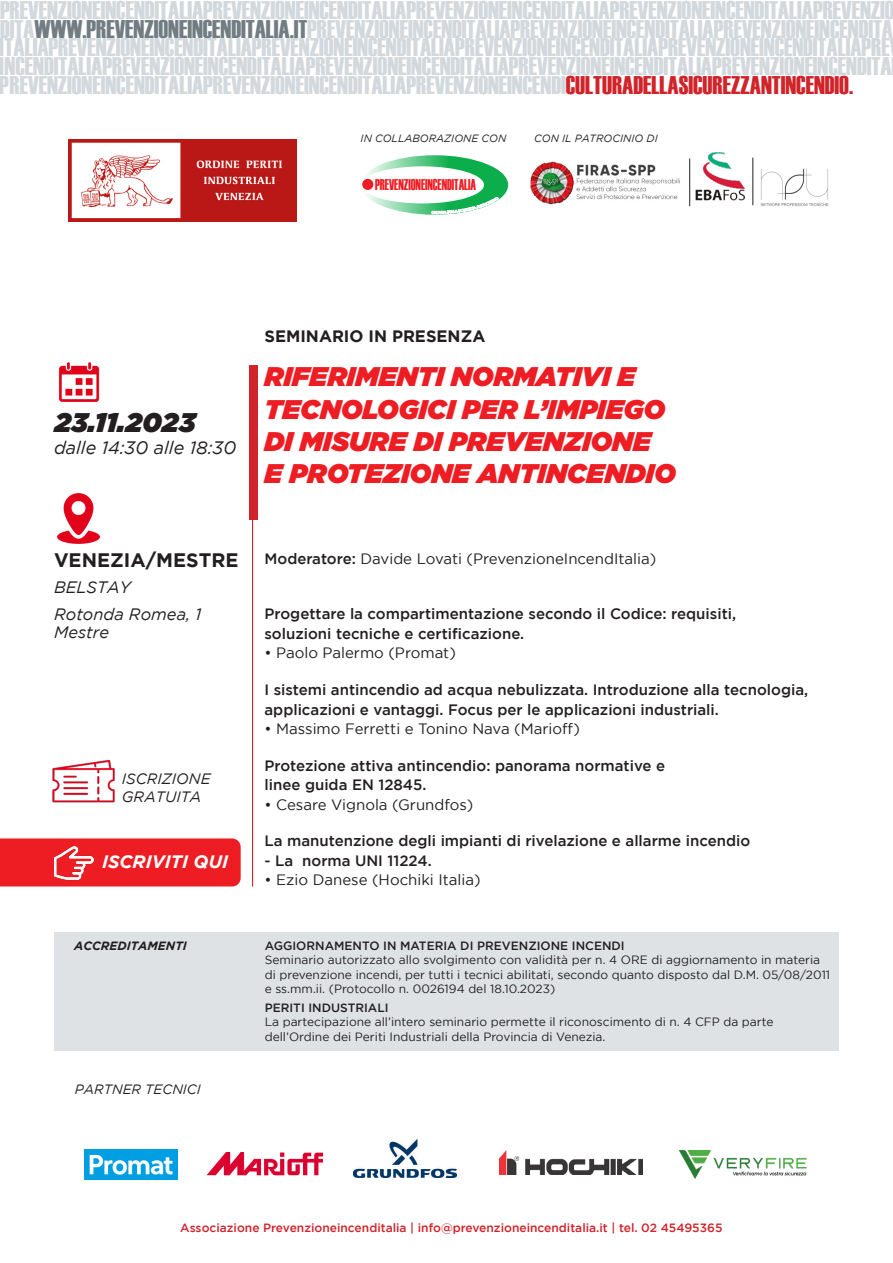
<style>
.page{position:relative;width:893px;height:1263px;background:#fff}
.page>*{position:absolute;margin:0;border:0;box-sizing:border-box;transform-origin:0 0}
.t1{font:italic 900 27px/32.4px "Gotham";color:#ee1d23}
.t2{font:italic 900 27px "Gotham";color:#231f20}
.t3{font:25.5px/18.8px "Haettenschweiler";color:#d3d8dc}
.t4{font:700 19.5px "Gotham";color:#231f20}
.t5{font:italic 18px "Gotham";color:#231f20}
.t6{font:italic 700 18px "Gotham";color:#fff}
.t7{font:italic 16.5px/26.5px "Gotham";color:#231f20}
.t8{font:700 16.5px "Gotham";color:#231f20}
.t9{font:15.45px "Haettenschweiler";color:#ee1d23;scale:.82 1}
.t10{font:500 15px/19.5px "Gotham";color:#231f20}
.t11{font:15px "Gotham";color:#231f20}
.t12{font:italic 15px/18px "Gotham";color:#231f20}
.t13{font:italic 13.5px "Gotham";color:#231f20}
.t14{font:12px/14.4px "Gotham";color:#231f20}
.t15{font:500 12px "Gotham";color:#d1232a}
.t16{font:500 12px "Gotham";color:#231f20}
.t17{font:italic 700 12px "Gotham";color:#231f20}
.t18{font:italic 10.5px "Gotham";color:#231f20}
.t19{font:500 3.45px "Avenir";color:#fff;scale:.96 1}
.s1{color:#717d83}
.s2{color:#d1232a}
.s3{font-weight:500}
</style>
<div class="page">
<div style="left:0;top:838px;width:241px;height:48px;background:#ee1d23"></div>
<div style="left:249px;top:365px;width:9px;height:155px;background:#d1232a"></div>
<hr style="left:252px;top:506px;width:1px;height:380px;background:#d1232a">
<img style="left:57px;top:493px;width:43px;height:51px">
<img style="left:59px;top:362px;width:41px;height:40px">
<div style="left:54px;top:932px;width:785px;height:118px;background:#dee2e5"></div>
<img style="left:52px;top:760px;width:63px;height:43px">
<img style="left:54px;top:843px;width:39px;height:40px">
<img style="left:353px;top:1139px;width:104px;height:38px">
<img style="left:84px;top:1150px;width:93px;height:29px">
<img style="left:530px;top:161px;width:150px;height:44px">
<img style="left:760px;top:168px;width:69px;height:38px">
<img style="left:689px;top:152px;width:64px;height:55px">
<hr style="left:753px;top:158px;width:1px;height:47px;background:#231f20">
<hr style="left:689px;top:158px;width:1px;height:48px;background:#231f20">
<img style="left:499px;top:1150px;width:144px;height:24px">
<img style="left:207px;top:1153px;width:115px;height:23px">
<img style="left:68px;top:139px;width:228px;height:82px">
<img style="left:679px;top:1150px;width:128px;height:29px">
<svg style="left:362px;top:155px;width:146px;height:60px"></svg>
<p class="t3" style="left:0;top:-1px;width:896px">PREVENZIONEINCENDITALIAPREVENZIONEINCENDITALIAPREVENZIONEINCENDITALIAPREVENZIONEINCENDITALIAPREVENZIO DITA<span class="s1">WWW.PREVENZIONEINCENDITALIA.IT</span>PREVENZIONEINCENDITALIAPREVENZIONEINCENDITALIAPREVENZIONEINCENDITA ITALIAPREVENZIONEINCENDITALIAPREVENZIONEINCENDITALIAPREVENZIONEINCENDITALIAPREVENZIONEINCENDITALIAPRE INCENDITALIAPREVENZIONEINCENDITALIAPREVENZIONEINCENDITALIAPREVENZIONEINCENDITALIAPREVENZIONEINCENDITA PREVENZIONEINCENDITALIAPREVENZIONEINCENDITALIAPREVENZIONEINCENDI<span class="s2">CULTURADELLASICUREZZANTINCENDIO.</span></p>
<p class="t18" style="left:361px;top:132px;width:147px">IN COLLABORAZIONE CON</p>
<p class="t18" style="left:534px;top:132px;width:125px">CON IL PATROCINIO DI</p>
<p class="t9" style="left:375px;top:175px;width:125px">PREVENZIONEINCENDITALIA</p>
<p class="t19" style="left:436px;top:211px;width:3px">L</p>
<p class="t19" style="left:447px;top:210px;width:12px;rotate:-6deg">DELLA</p>
<p class="t2" style="left:54px;top:407px;width:143px">23.11.2023</p>
<p class="t5" style="left:54px;top:437px;width:184px">dalle 14:30 alle 18:30</p>
<p class="t8" style="left:264px;top:327px;width:222px">SEMINARIO IN PRESENZA</p>
<p class="t1" style="left:264px;top:360px;width:413px">RIFERIMENTI NORMATIVI E<br>TECNOLOGICI PER L’IMPIEGO<br>DI MISURE DI PREVENZIONE<br>E PROTEZIONE ANTINCENDIO</p>
<p class="t4" style="left:54px;top:549px;width:186px">VENEZIA/MESTRE</p>
<p class="t7" style="left:54px;top:574px;width:149px">BELSTAY<br>Rotonda Romea, 1</p>
<p class="t7" style="left:54px;top:619px;width:57px">Mestre</p>
<p class="t12" style="left:122px;top:769px;width:90px">ISCRIZIONE<br>GRATUITA</p>
<p class="t6" style="left:102px;top:851px;width:128px">ISCRIVITI QUI</p>
<p class="t11" style="left:264px;top:551px;width:393px"><span class="s3">Moderatore:</span> Davide Lovati (PrevenzioneIncendItalia)</p>
<p class="t10" style="left:264px;top:604px;width:473px">Progettare la compartimentazione secondo il Codice: requisiti, soluzioni tecniche e certificazione.</p>
<p class="t11" style="left:264px;top:645px;width:193px">• Paolo Palermo (Promat)</p>
<p class="t10" style="left:264px;top:680px;width:545px">I sistemi antincendio ad acqua nebulizzata. Introduzione alla tecnologia, applicazioni e vantaggi. Focus per le applicazioni industriali.</p>
<p class="t11" style="left:264px;top:720px;width:317px">• Massimo Ferretti e Tonino Nava (Marioff)</p>
<p class="t10" style="left:264px;top:755px;width:402px">Protezione attiva antincendio: panorama normative e linee guida EN 12845.</p>
<p class="t11" style="left:264px;top:796px;width:210px">• Cesare Vignola (Grundfos)</p>
<p class="t10" style="left:264px;top:831px;width:487px">La manutenzione degli impianti di rivelazione e allarme incendio</p>
<p class="t10" style="left:264px;top:850px;width:169px">- La norma UNI 11224.</p>
<p class="t11" style="left:264px;top:871px;width:218px">• Ezio Danese (Hochiki Italia)</p>
<p class="t17" style="left:74px;top:939px;width:114px">ACCREDITAMENTI</p>
<p class="t16" style="left:265px;top:939px;width:361px">AGGIORNAMENTO IN MATERIA DI PREVENZIONE INCENDI</p>
<p class="t14" style="left:265px;top:953px;width:567px">Seminario autorizzato allo svolgimento con validità per n. 4 ORE di aggiornamento in materia di prevenzione incendi, per tutti i tecnici abilitati, secondo quanto disposto dal D.M. 05/08/2011 e ss.mm.ii. (Protocollo n. 0026194 del 18.10.2023)</p>
<p class="t16" style="left:265px;top:1001px;width:125px">PERITI INDUSTRIALI</p>
<p class="t14" style="left:265px;top:1015px;width:510px">La partecipazione all’intero seminario permette il riconoscimento di n. 4 CFP da parte dell’Ordine dei Periti Industriali della Provincia di Venezia.</p>
<p class="t13" style="left:75px;top:1082px;width:127px">PARTNER TECNICI</p>
<p class="t15" style="left:180px;top:1221px;width:544px">Associazione Prevenzioneincenditalia | info@prevenzioneincenditalia.it | tel. 02 45495365</p>
</div>
